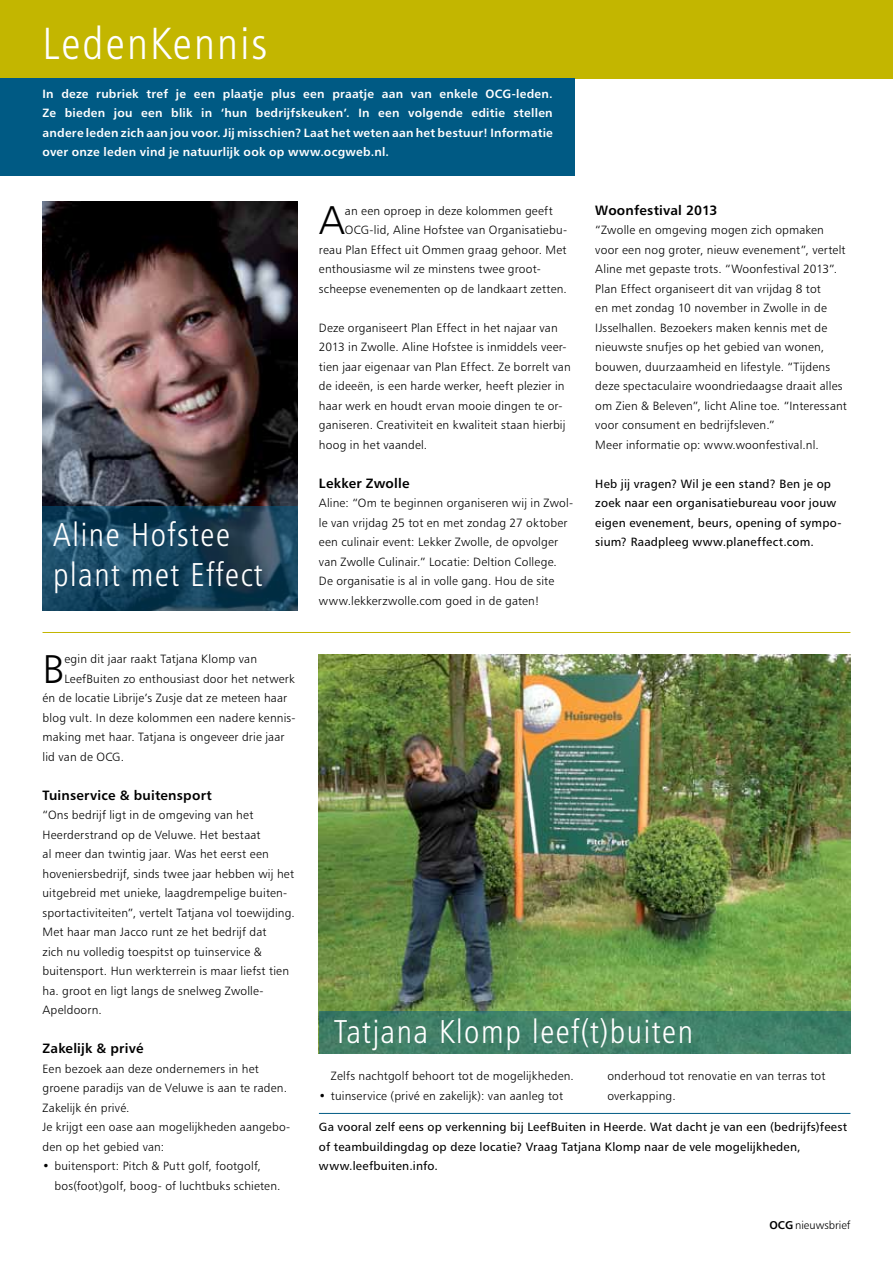
<style>
.page{position:relative;width:893px;height:1263px;background:#fff}
.page>*{position:absolute;margin:0;border:0;box-sizing:border-box;transform-origin:0 0}
.t1{font:45px "Humanist 777 BT Light Condensed B";letter-spacing:.05em;color:#fff}
.t2{font:40.05px "Humanist 777 BT Light B";color:#000}
.t3{font:33px/39.6px "Humanist 777 BT Light Condensed B";letter-spacing:.05em;color:#fff}
.t4{font:13.5px "Humanist 777 BT Bold B";letter-spacing:.015em;color:#000}
.t5{font:12px/19.5px "Humanist 777 BT Light B";letter-spacing:.015em;color:#000}
.t6{font:12px/19.5px "Humanist 777 BT Roman B";letter-spacing:.015em;color:#000}
.t7{font:12px/19.5px "Humanist 777 BT Bold B";letter-spacing:.02em;color:#fff;text-align:justify}
.t8{font:11.25px "Humanist 777 BT Light B";color:#000}
.s1{font-family:"Humanist 777 BT Bold B"}
</style>
<div class="page">
<svg style="left:595px;top:78px;width:298px;height:1px"></svg>
<div style="left:0;top:0;width:893px;height:78px;background:#c3b600"></div>
<div style="left:0;top:78px;width:574px;height:98px;background:#005a84"></div>
<hr style="left:43px;top:632px;width:807px;height:1px;background:#c3b600">
<hr style="left:319px;top:1113px;width:531px;height:1px;background:#005a84">
<img style="left:319px;top:655px;width:531px;height:356px">
<div style="left:319px;top:1011px;width:531px;height:42px;background:linear-gradient(to right,#417e67,#40836a)"></div>
<img style="left:43px;top:201px;width:255px;height:305px">
<svg style="left:43px;top:506px;width:255px;height:104px;background:#19435b"></svg>
<h1 class="t1" style="left:43px;top:15px;width:226px">LedenKennis</h1>
<p class="t7" style="left:43px;top:83px;width:512px">In deze rubriek tref je een plaatje plus een praatje aan van enkele OCG-leden.<br>Ze bieden jou een blik in ‘hun bedrijfskeuken’. In een volgende editie stellen andere leden zich aan jou voor. Jij misschien? Laat het weten aan het bestuur! Informatie over onze leden vind je natuurlijk ook op www.ocgweb.nl.</p>
<h3 class="t3" style="left:53px;top:514px;width:211px">Aline Hofstee plant met Effect</h3>
<h2 class="t2" style="left:319px;top:195px;width:27px">A</h2>
<p class="t5" style="left:345px;top:200px;width:209px">an een oproep in deze kolommen geeft</p>
<p class="t5" style="left:345px;top:220px;width:224px">OCG-lid, Aline Hofstee van Organisatiebu-</p>
<p class="t5" style="left:319px;top:239px;width:249px">reau Plan Effect uit Ommen graag gehoor. Met</p>
<p class="t5" style="left:319px;top:259px;width:223px">enthousiasme wil ze minstens twee groot-</p>
<p class="t5" style="left:319px;top:278px;width:250px">scheepse evenementen op de landkaart zetten.</p>
<p class="t5" style="left:319px;top:317px;width:253px">Deze organiseert Plan Effect in het najaar van 2013 in Zwolle. Aline Hofstee is inmiddels veer&shy;tien jaar eigenaar van Plan Effect. Ze borrelt van de ideeën, is een harde werker, heeft plezier in haar werk en houdt ervan mooie dingen te or&shy;ganiseren. Creativiteit en kwaliteit staan hierbij hoog in het vaandel.</p>
<p class="t4" style="left:319px;top:474px;width:92px">Lekker Zwolle</p>
<p class="t5" style="left:319px;top:493px;width:256px">Aline: “Om te beginnen organiseren wij in Zwol&shy;le van vrijdag 25 tot en met zondag 27 oktober een culinair event: Lekker Zwolle, de opvolger van Zwolle Culinair.” Locatie: Deltion College.<br>De organisatie is al in volle gang. Hou de site www.lekkerzwolle.com goed in de gaten!</p>
<p class="t4" style="left:595px;top:201px;width:124px">Woonfestival 2013</p>
<p class="t5" style="left:595px;top:220px;width:253px">“Zwolle en omgeving mogen zich opmaken voor een nog groter, nieuw evenement”, vertelt Aline met gepaste trots. “Woonfestival 2013”.<br>Plan Effect organiseert dit van vrijdag 8 tot<br>en met zondag 10 november in Zwolle in de IJsselhallen. Bezoekers maken kennis met de nieuwste snufjes op het gebied van wonen, bouwen, duurzaamheid en lifestyle. “Tijdens deze spectaculaire woondriedaagse draait alles om Zien &amp; Beleven”, licht Aline toe. “Interessant voor consument en bedrijfsleven.”<br>Meer informatie op: www.woonfestival.nl.</p>
<p class="t6" style="left:595px;top:473px;width:248px">Heb jij vragen? Wil je een stand? Ben je op zoek naar een organisatiebureau voor jouw eigen evenement, beurs, opening of sympo&shy;sium? Raadpleeg www.planeffect.com.</p>
<h2 class="t2" style="left:43px;top:644px;width:23px">B</h2>
<p class="t5" style="left:64px;top:649px;width:194px">egin dit jaar raakt Tatjana Klomp van</p>
<p class="t5" style="left:64px;top:668px;width:232px">LeefBuiten zo enthousiast door het netwerk</p>
<p class="t5" style="left:43px;top:688px;width:246px">én de locatie Librije’s Zusje dat ze meteen haar</p>
<p class="t5" style="left:43px;top:707px;width:254px">blog vult. In deze kolommen een nadere kennis-</p>
<p class="t5" style="left:43px;top:727px;width:243px">making met haar. Tatjana is ongeveer drie jaar</p>
<p class="t5" style="left:43px;top:746px;width:83px">lid van de OCG.</p>
<p class="t4" style="left:43px;top:786px;width:171px">Tuinservice &amp; buitensport</p>
<p class="t5" style="left:43px;top:805px;width:254px">“Ons bedrijf ligt in de omgeving van het Heerderstrand op de Veluwe. Het bestaat<br>al meer dan twintig jaar. Was het eerst een hoveniersbedrijf, sinds twee jaar hebben wij het uitgebreid met unieke, laagdrempelige buiten&shy;sportactiviteiten”, vertelt Tatjana vol toewijding.<br>Met haar man Jacco runt ze het bedrijf dat<br>zich nu volledig toespitst op tuinservice &amp; buitensport. Hun werkterrein is maar liefst tien ha. groot en ligt langs de snelweg Zwolle-Apeldoorn.</p>
<p class="t4" style="left:43px;top:1040px;width:102px">Zakelijk &amp; privé</p>
<p class="t5" style="left:43px;top:1058px;width:249px">Een bezoek aan deze ondernemers in het groene paradijs van de Veluwe is aan te raden.<br>Zakelijk én privé.<br>Je krijgt een oase aan mogelijkheden aangebo&shy;den op het gebied van:</p>
<p class="t5" style="left:55px;top:1156px;width:228px;text-indent:-12px">• buitensport: Pitch &amp; Putt golf, footgolf, bos(foot)golf, boog- of luchtbuks schieten.</p>
<h3 class="t3" style="left:334px;top:1011px;width:361px">Tatjana Klomp leef(t)buiten</h3>
<p class="t5" style="left:331px;top:1066px;width:245px">Zelfs nachtgolf behoort tot de mogelijkheden.</p>
<p class="t5" style="left:319px;top:1086px;width:246px">• tuinservice (privé en zakelijk): van aanleg tot</p>
<p class="t5" style="left:607px;top:1066px;width:220px">onderhoud tot renovatie en van terras tot overkapping.</p>
<p class="t6" style="left:319px;top:1117px;width:530px">Ga vooral zelf eens op verkenning bij LeefBuiten in Heerde. Wat dacht je van een (bedrijfs)feest of teambuildingdag op deze locatie? Vraag Tatjana Klomp naar de vele mogelijkheden, www.leefbuiten.info.</p>
<p class="t8" style="left:769px;top:1218px;width:82px"><span class="s1">OCG</span> nieuwsbrief</p>
</div>
